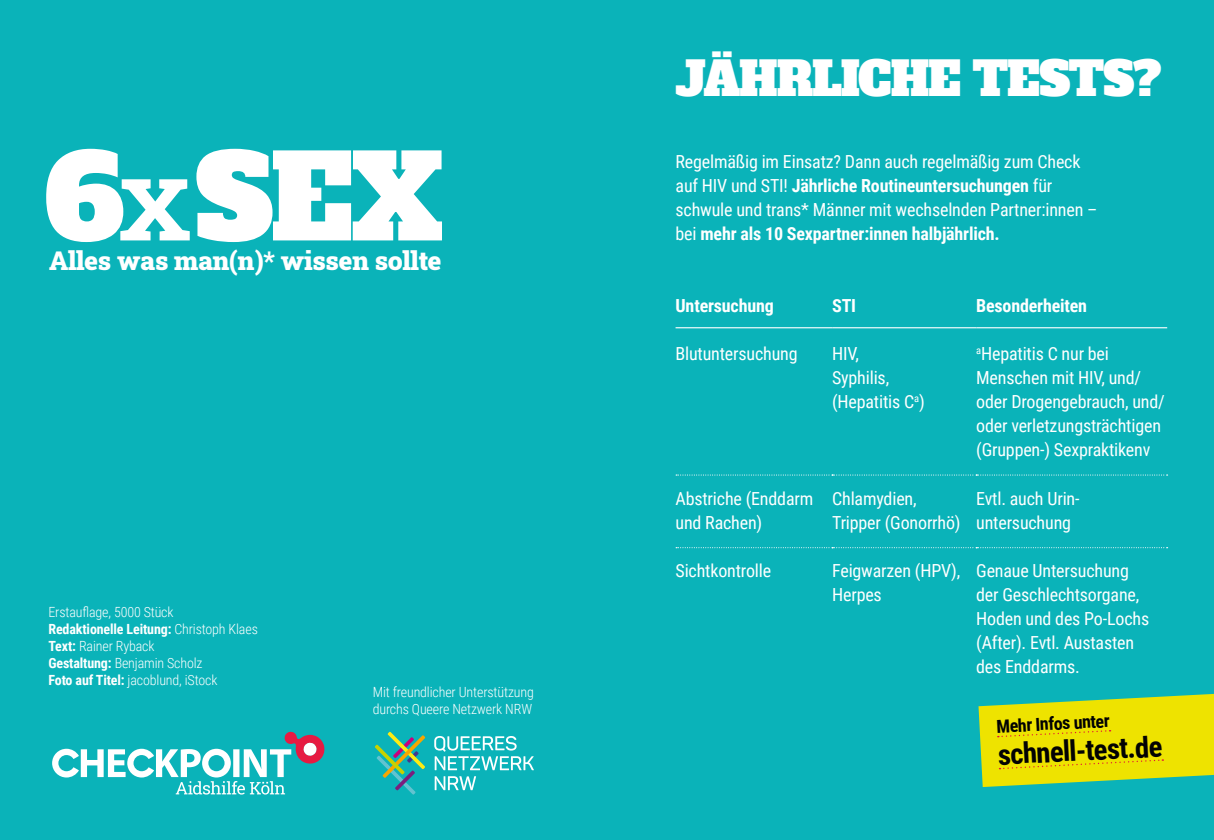
<style>
.page{position:relative;width:1214px;height:840px;background:#fff}
.page>*{position:absolute;margin:0;border:0;box-sizing:border-box;transform-origin:0 0}
.t1{font:115.6px "Alfa Slab One";color:#fff}
.t2{font:46px "Alfa Slab One";letter-spacing:-.03em;color:#fff}
.t3{font:700 28.8px "Roboto Condensed";color:#020203}
.t4{font:900 26.4px "Roboto Slab";letter-spacing:-.01em;color:#fff}
.t5{font:18px/24px "Roboto Condensed";letter-spacing:-.01em;color:#fff}
.t6{font:700 18px "Roboto Condensed";letter-spacing:-.01em;color:#fff}
.t7{font:700 18px "Roboto Condensed";color:#020203}
.t8{font:300 14px/16.8px "Roboto Condensed";letter-spacing:-.01em;color:#fff}
.s1{font-family:"Roboto Slab";font-weight:600}
.s2{font-weight:700}
</style>
<div class="page">
<div style="left:0;top:0;width:1213px;height:839px;background:#0ab3b9"></div>
<svg style="left:52px;top:731px;width:272px;height:63px"></svg>
<svg style="left:375px;top:731px;width:50px;height:63px"></svg>
<svg style="left:434px;top:736px;width:100px;height:53px"></svg>
<hr style="left:675px;top:327px;width:157px;height:1px;background:#fff">
<hr style="left:832px;top:327px;width:144px;height:1px;background:#fff">
<hr style="left:976px;top:327px;width:190px;height:1px;background:#fff">
<svg style="left:676px;top:474px;width:491px;height:1px"></svg>
<svg style="left:676px;top:547px;width:491px;height:1px"></svg>
<svg style="left:978px;top:694px;width:235px;height:92px;background:#cedb19"></svg>
<h1 class="t1" style="left:44px;top:129px;width:401px">6<span class="s1">x</span>SEX</h1>
<h3 class="t4" style="left:49px;top:249px;width:394px">Alles was man(n)* wissen sollte</h3>
<p class="t8" style="left:48px;top:603px;width:211px">Erstauflage, 5000 Stück<br><span class="s2">Redaktionelle Leitung:</span> Christoph Klaes<br><span class="s2">Text:</span> Rainer Ryback<br><span class="s2">Gestaltung:</span> Benjamin Scholz<br><span class="s2">Foto auf Titel:</span> jacoblund, iStock</p>
<p class="t8" style="left:372px;top:682px;width:163px">Mit freundlicher Unterstützung durchs Queere Netzwerk NRW</p>
<h2 class="t2" style="left:675px;top:52px;width:487px">JÄHRLICHE TESTS?</h2>
<p class="t5" style="left:675px;top:151px;width:423px">Regelmäßig im Einsatz? Dann auch regelmäßig zum Check auf HIV und STI! <span class="s2">Jährliche Routineuntersuchungen</span> für schwule und trans* Männer mit wechselnden Partner:innen – bei <span class="s2">mehr als 10 Sexpartner:innen halbjährlich.</span></p>
<p class="t6" style="left:675px;top:293px;width:100px">Untersuchung</p>
<p class="t6" style="left:832px;top:293px;width:26px">STI</p>
<p class="t6" style="left:976px;top:293px;width:112px">Besonderheiten</p>
<p class="t5" style="left:675px;top:343px;width:124px">Blutuntersuchung</p>
<p class="t5" style="left:832px;top:343px;width:94px">HIV,<br>Syphilis, (Hepatitis C<sup>a</sup>)</p>
<p class="t5" style="left:976px;top:341px;width:190px"><sup>a</sup>Hepatitis C nur bei<br>Menschen mit HIV, und/ oder Drogengebrauch, und/ oder verletzungsträchtigen (Gruppen-) Sexpraktikenv</p>
<p class="t5" style="left:675px;top:487px;width:139px">Abstriche (Enddarm und Rachen)</p>
<p class="t5" style="left:832px;top:487px;width:130px">Chlamydien,<br>Tripper (Gonorrhö)</p>
<p class="t5" style="left:976px;top:485px;width:105px">Evtl. auch Urin&shy;untersuchung</p>
<p class="t5" style="left:675px;top:559px;width:97px">Sichtkontrolle</p>
<p class="t5" style="left:832px;top:559px;width:130px">Feigwarzen (HPV),<br>Herpes</p>
<p class="t5" style="left:976px;top:559px;width:174px">Genaue Untersuchung der Geschlechtsorgane,<br>Hoden und des Po-Lochs (After). Evtl. Austasten des Enddarms.</p>
<p class="t7" style="left:995px;top:713px;width:115px;rotate:-3deg">Mehr Infos unter</p>
<h3 class="t3" style="left:997px;top:742px;width:166px;rotate:-3deg">schnell-test.de</h3>
</div>
